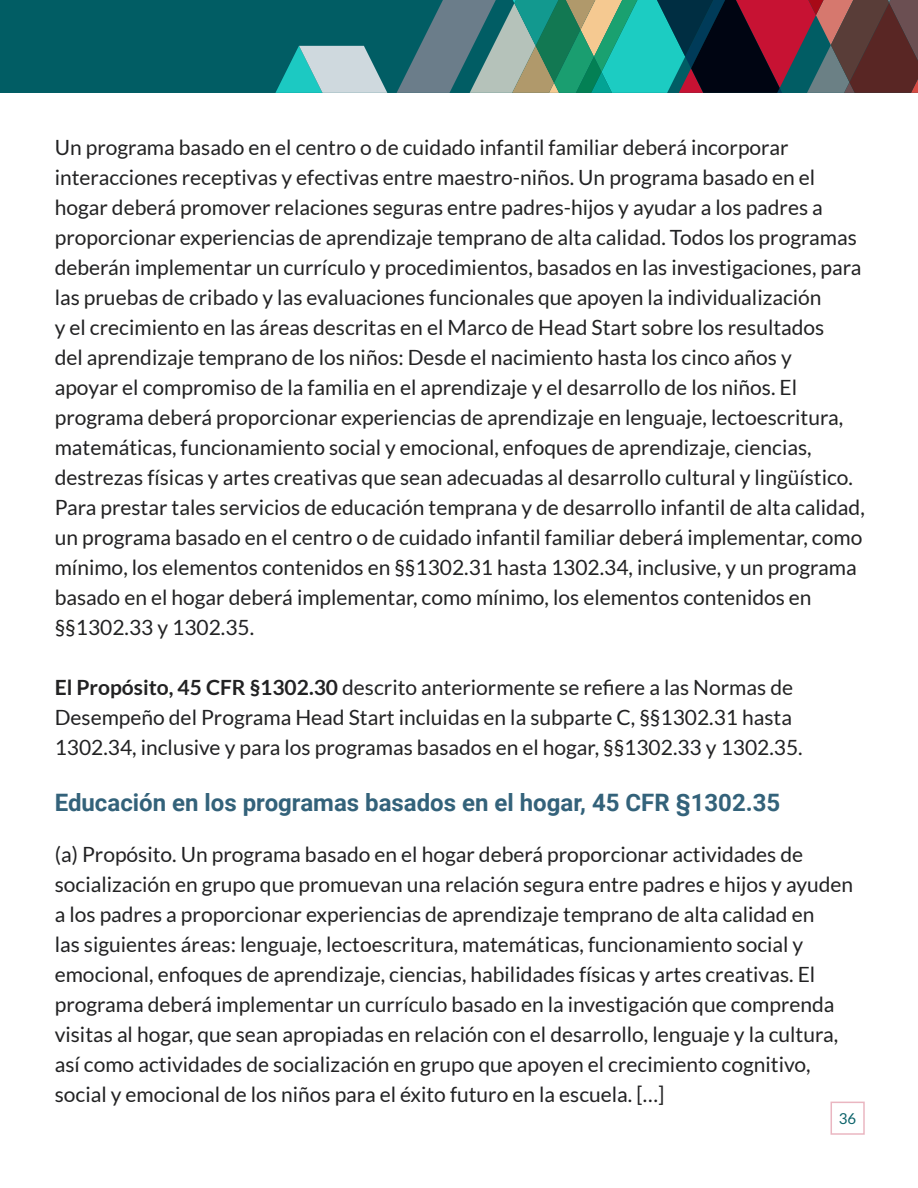
<style>
.page{position:relative;width:918px;height:1188px;background:#fff}
.page>*{position:absolute;margin:0;border:0;box-sizing:border-box;transform-origin:0 0}
.Headline_3{font:700 24px "Pncnck Roboto";color:#33627a}
.t1{font:21px/30px "Htwsvv Lato";color:#222223}
.t2{font:15px "Htwsvv Lato";color:#0b636a}
.s1{font-family:"Wjhcll Lato";font-weight:700}
.s2{font-family:"Jbbcny Lato"}
</style>
<div class="page">
<div style="left:0;top:0;width:918px;height:93px;background:#015d64"></div>
<svg style="left:275px;top:46px;width:112px;height:47px"></svg>
<svg style="left:397px;top:0;width:521px;height:93px;background:#4b6664"></svg>
<div style="left:831px;top:1102px;width:34px;height:33px;border:2px solid #eab6c1"></div>
<p class="t1" style="left:55px;top:132px;width:812px">Un programa basado en el centro o de cuidado infantil familiar deberá incorporar interacciones receptivas y efectivas entre maestro-niños. Un programa basado en el hogar deberá promover relaciones seguras entre padres-hijos y ayudar a los padres a proporcionar experiencias de aprendizaje temprano de alta calidad. Todos los programas deberán implementar un currículo y procedimientos, basados en las investigaciones, para las pruebas de cribado y las evaluaciones funcionales que apoyen la individualización<br>y el crecimiento en las áreas descritas en el Marco de Head Start sobre los resultados<br>del aprendizaje temprano de los niños: Desde el nacimiento hasta los cinco años y<br>apoyar el compromiso de la familia en el aprendizaje y el desarrollo de los niños. El programa deberá proporcionar experiencias de aprendizaje en lenguaje, lectoescritura, matemáticas, funcionamiento social y emocional, enfoques de aprendizaje, ciencias, destrezas físicas y artes creativas que sean adecuadas al desarrollo cultural y lingüístico.<br>Para prestar tales servicios de educación temprana y de desarrollo infantil de alta calidad, un programa basado en el centro o de cuidado infantil familiar deberá implementar, como mínimo, los elementos contenidos en §§1302.31 hasta 1302.34, inclusive, y un programa basado en el hogar deberá implementar, como mínimo, los elementos contenidos en §§1302.33 y 1302.35.</p>
<p class="t1" style="left:55px;top:673px;width:749px"><span class="s1">El Propósito, 45 CFR §1302.30</span> <span class="s2">descrito anteriormente se refiere a las Normas de<br></span>Desempeño del Programa Head Start incluidas en la subparte C, §§1302.31 hasta<br>1302.34, inclusive y para los programas basados en el hogar, §§1302.33 y 1302.35.</p>
<h3 class="Headline_3" style="left:55px;top:786px;width:727px">Educación en los programas basados en el hogar, 45 CFR §1302.35</h3>
<p class="t1" style="left:55px;top:839px;width:800px">(a) Propósito. Un programa basado en el hogar deberá proporcionar actividades de socialización en grupo que promuevan una relación segura entre padres e hijos y ayuden a los padres a proporcionar experiencias de aprendizaje temprano de alta calidad en<br>las siguientes áreas: lenguaje, lectoescritura, matemáticas, funcionamiento social y emocional, enfoques de aprendizaje, ciencias, habilidades físicas y artes creativas. El programa deberá implementar un currículo basado en la investigación que comprenda visitas al hogar, que sean apropiadas en relación con el desarrollo, lenguaje y la cultura, así como actividades de socialización en grupo que apoyen el crecimiento cognitivo, social y emocional de los niños para el éxito futuro en la escuela. […]</p>
<p class="t2" style="left:839px;top:1110px;width:19px">36</p>
</div>
